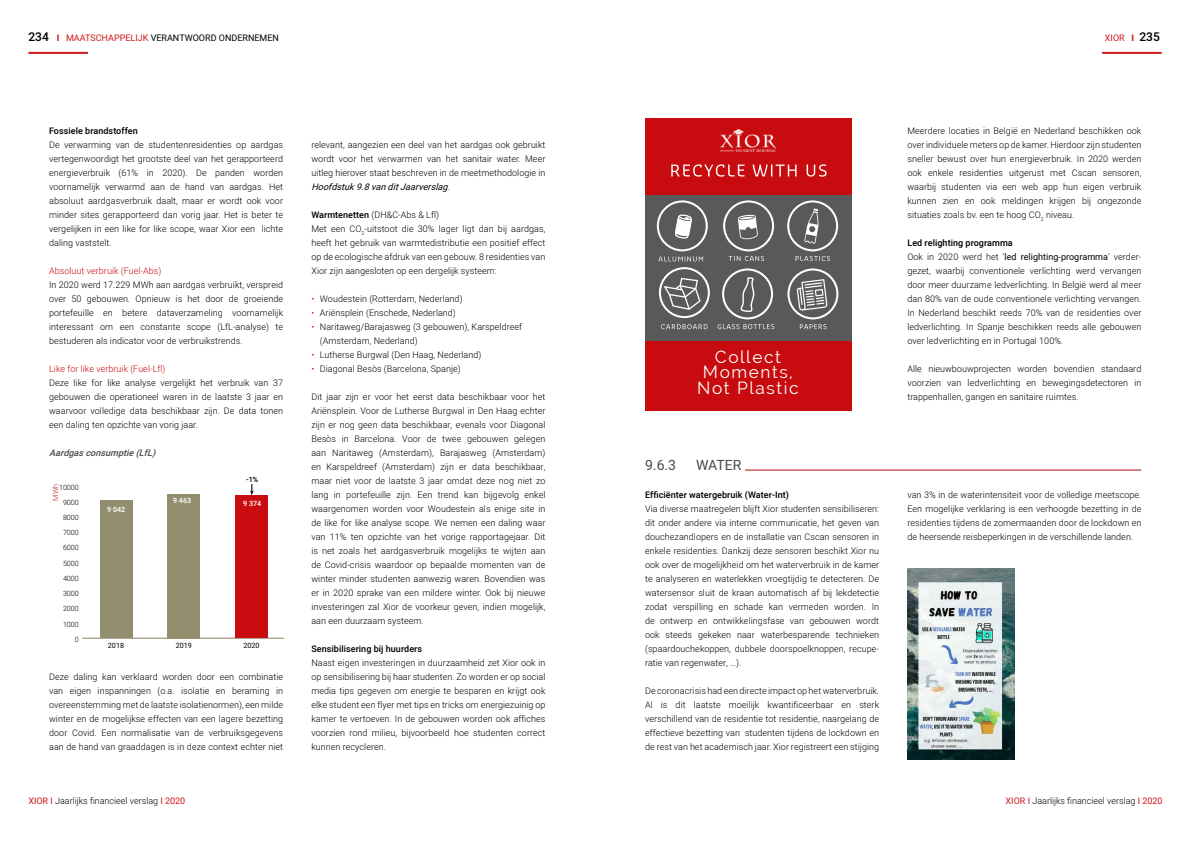
<style>
.page{position:relative;width:1191px;height:842px;background:#fff}
.page>*{position:absolute;margin:0;border:0;box-sizing:border-box;transform-origin:0 0}
.t1{font:17.2px/15.5px "Raleway";letter-spacing:.09em;color:#fff;text-align:center}
.t2{font:14px "Heebo";letter-spacing:-.01em;color:#4a4a49}
.t3{font:300 9px/14px "Heebo";letter-spacing:.005em;color:#000;text-align:justify}
.t4{font:500 9px "Heebo";letter-spacing:.005em;color:#000}
.t5{font:300 9px "Heebo";letter-spacing:.005em;color:#c90c0f}
.t6{font:9px "Heebo";color:#000}
.t7{font:italic 500 9px "Heebo";color:#4a4a49}
.t8{font:9px "Heebo";color:#cd1719}
.t9{font:300 7.2px "Heebo";color:#000}
.t10{font:7.2px "Heebo";color:#000}
.t11{font:500 7.2px "Heebo";color:#fff}
.t12{font:500 7.2px "Heebo";color:#000}
.t13{font:300 7.2px "Heebo";color:#c11718}
.s1{font-weight:500;font-size:12px}
.s2{font-weight:800;color:#cd1719}
.s3{color:#cd1719}
.s4{font-weight:400;font-style:italic}
.s5{font-weight:500}
.s6{font-weight:800}
.s7{font-weight:500;font-size:12px;color:#000}
.s8{font-weight:400}
.s9{font-weight:400;color:#cd1719}
</style>
<div class="page">
<hr style="left:28px;top:52px;width:60px;height:2px;background:#cd1719">
<hr style="left:1102px;top:52px;width:59px;height:2px;background:#cd1719">
<div style="left:645px;top:118px;width:206px;height:293px;background:#c80b0f"></div>
<div style="left:645px;top:195px;width:206px;height:146px;background:#595959"></div>
<svg style="left:657px;top:200px;width:51px;height:61px"></svg>
<svg style="left:723px;top:200px;width:51px;height:61px"></svg>
<svg style="left:787px;top:200px;width:51px;height:61px"></svg>
<svg style="left:659px;top:267px;width:51px;height:51px"></svg>
<svg style="left:661px;top:324px;width:46px;height:5px"></svg>
<svg style="left:717px;top:268px;width:57px;height:61px"></svg>
<svg style="left:787px;top:268px;width:51px;height:61px"></svg>
<img style="left:720px;top:129px;width:55px;height:22px">
<svg style="left:671px;top:164px;width:73px;height:13px"></svg>
<svg style="left:752px;top:165px;width:44px;height:11px"></svg>
<svg style="left:806px;top:164px;width:20px;height:13px"></svg>
<hr style="left:745px;top:470px;width:396px;height:1px;background:#ae0f0a">
<img style="left:907px;top:568px;width:108px;height:191px">
<hr style="left:82px;top:638px;width:201px;height:1px;background:#938e6e">
<div style="left:100px;top:500px;width:32px;height:138px;background:#938e6e"></div>
<div style="left:167px;top:494px;width:33px;height:144px;background:#938e6e"></div>
<div style="left:235px;top:495px;width:33px;height:143px;background:#c90c0f"></div>
<svg style="left:250px;top:484px;width:4px;height:11px"></svg>
<p class="t6" style="left:28px;top:31px;width:252px"><span class="s1">234</span> <span class="s2">I</span> <span class="s3">MAATSCHAPPELIJK</span> VERANTWOORD ONDERNEMEN</p>
<p class="t4" style="left:49px;top:125px;width:90px">Fossiele brandstoffen</p>
<p class="t3" style="left:49px;top:138px;width:235px">De verwarming van de studentenresidenties op aardgas vertegenwoordigt het grootste deel van het gerapporteerd energieverbruik (61% in 2020). De panden worden voornamelijk verwarmd aan de hand van aardgas. Het absoluut aardgasverbruik daalt, maar er wordt ook voor minder sites gerapporteerd dan vorig jaar. Het is beter te vergelijken in een like for like scope, waar Xior een lichte daling vaststelt.</p>
<p class="t5" style="left:49px;top:265px;width:114px">Absoluut verbruik (Fuel-Abs)</p>
<p class="t3" style="left:49px;top:278px;width:235px">In 2020 werd 17.229 MWh aan aardgas verbruikt, verspreid over 50 gebouwen. Opnieuw is het door de groeiende portefeuille en betere dataverzameling voornamelijk interessant om een constante scope (LfL-analyse) te bestuderen als indicator voor de verbruikstrends.</p>
<p class="t5" style="left:49px;top:363px;width:118px">Like for like verbruik (Fuel-Lfl)</p>
<p class="t3" style="left:49px;top:376px;width:235px">Deze like for like analyse vergelijkt het verbruik van 37 gebouwen die operationeel waren in de laatste 3 jaar en waarvoor volledige data beschikbaar zijn. De data tonen een daling ten opzichte van vorig jaar.</p>
<p class="t7" style="left:49px;top:447px;width:111px">Aardgasconsumptie(LfL)</p>
<p class="t9" style="left:59px;top:482px;width:21px">10000</p>
<p class="t13" style="left:51px;top:500px;width:18px;rotate:-90deg">MWh</p>
<p class="t9" style="left:63px;top:497px;width:17px">9000</p>
<p class="t9" style="left:63px;top:512px;width:17px">8000</p>
<p class="t9" style="left:63px;top:528px;width:17px">7000</p>
<p class="t9" style="left:63px;top:543px;width:17px">6000</p>
<p class="t9" style="left:63px;top:558px;width:17px">5000</p>
<p class="t9" style="left:63px;top:573px;width:17px">4000</p>
<p class="t9" style="left:63px;top:588px;width:17px">3000</p>
<p class="t9" style="left:63px;top:604px;width:17px">2000</p>
<p class="t9" style="left:63px;top:619px;width:17px">1000</p>
<p class="t9" style="left:75px;top:634px;width:5px">0</p>
<p class="t11" style="left:107px;top:504px;width:20px">9 042</p>
<p class="t11" style="left:173px;top:496px;width:20px">9 463</p>
<p class="t12" style="left:246px;top:474px;width:13px">-1%</p>
<p class="t11" style="left:243px;top:499px;width:20px">9 374</p>
<p class="t10" style="left:108px;top:640px;width:18px">2018</p>
<p class="t10" style="left:176px;top:640px;width:18px">2019</p>
<p class="t10" style="left:243px;top:640px;width:18px">2020</p>
<p class="t3" style="left:49px;top:670px;width:235px">Deze daling kan verklaard worden door een combinatie van eigen inspanningen (o.a. isolatie en beraming in overeenstemming met de laatste isolatienormen), een milde winter en de mogelijkse effecten van een lagere bezetting door Covid. Een normalisatie van de verbruiksgegevens aan de hand van graaddagen is in deze context echter niet</p>
<p class="t3" style="left:311px;top:138px;width:235px">relevant, aangezien een deel van het aardgas ook gebruikt wordt voor het verwarmen van het sanitair water. Meer uitleg hierover staat beschreven in de meetmethodologie in <span class="s4">Hoofdstuk9.8vanditJaarverslag</span>.</p>
<p class="t3" style="left:311px;top:208px;width:235px;text-align:left"><span class="s5">Warmtenetten</span> (DH&amp;C-Abs &amp; Lfl)<br>Met een CO<sub>2</sub>-uitstoot die 30% lager ligt dan bij aardgas, heeft het gebruik van warmtedistributie een positief effect op de ecologische afdruk van een gebouw. 8 residenties van Xior zijn aangesloten op een dergelijk systeem:</p>
<p class="t3" style="left:311px;top:292px;width:153px"><span class="s3">•</span> Woudestein (Rotterdam, Nederland)</p>
<p class="t3" style="left:311px;top:306px;width:146px"><span class="s3">•</span> Ariënsplein (Enschede, Nederland)</p>
<p class="t3" style="left:320px;top:320px;width:204px;text-indent:-9px"><span class="s3">•</span> Naritaweg/Barajasweg (3 gebouwen), Karspeldreef (Amsterdam, Nederland)</p>
<p class="t3" style="left:311px;top:348px;width:171px"><span class="s3">•</span> Lutherse Burgwal (Den Haag, Nederland)</p>
<p class="t3" style="left:311px;top:362px;width:151px"><span class="s3">•</span> Diagonal Besòs (Barcelona, Spanje)</p>
<p class="t3" style="left:311px;top:390px;width:235px">Dit jaar zijn er voor het eerst data beschikbaar voor het Ariënsplein. Voor de Lutherse Burgwal in Den Haag echter zijn er nog geen data beschikbaar, evenals voor Diagonal Besòs in Barcelona. Voor de twee gebouwen gelegen aan Naritaweg (Amsterdam), Barajasweg (Amsterdam) en Karspeldreef (Amsterdam) zijn er data beschikbaar, maar niet voor de laatste 3 jaar omdat deze nog niet zo lang in portefeuille zijn. Een trend kan bijgevolg enkel waargenomen worden voor Woudestein als enige site in de like for like analyse scope. We nemen een daling waar van 11% ten opzichte van het vorige rapportagejaar. Dit is net zoals het aardgasverbruik mogelijks te wijten aan de Covid-crisis waardoor op bepaalde momenten van de winter minder studenten aanwezig waren. Bovendien was er in 2020 sprake van een mildere winter. Ook bij nieuwe investeringen zal Xior de voorkeur geven, indien mogelijk, aan een duurzaam systeem.</p>
<p class="t4" style="left:311px;top:643px;width:112px">Sensibilisering bij huurders</p>
<p class="t3" style="left:311px;top:656px;width:235px">Naast eigen investeringen in duurzaamheid zet Xior ook in op sensibilisering bij haar studenten. Zo worden er op social media tips gegeven om energie te besparen en krijgt ook elke student een flyer met tips en tricks om energiezuinig op kamer te vertoeven. In de gebouwen worden ook affiches voorzien rond milieu, bijvoorbeeld hoe studenten correct kunnen recycleren.</p>
<p class="t8" style="left:1104px;top:31px;width:56px">XIOR <span class="s6">I</span> <span class="s7">235</span></p>
<h1 class="t1" style="left:697px;top:349px;width:103px">Collect<br>Moments,<br>Not Plastic</h1>
<h2 class="t2" style="left:645px;top:455px;width:32px">9.6.3</h2>
<h2 class="t2" style="left:696px;top:455px;width:47px">WATER</h2>
<p class="t4" style="left:645px;top:489px;width:145px">Efficiënter watergebruik (Water-Int)</p>
<p class="t3" style="left:645px;top:502px;width:235px">Via diverse maatregelen blijft Xior studenten sensibiliseren: dit onder andere via interne communicatie, het geven van douchezandlopers en de installatie van Cscan sensoren in enkele residenties. Dankzij deze sensoren beschikt Xior nu ook over de mogelijkheid om het waterverbruik in de kamer te analyseren en waterlekken vroegtijdig te detecteren. De watersensor sluit de kraan automatisch af bij lekdetectie zodat verspilling en schade kan vermeden worden. In de ontwerp en ontwikkelingsfase van gebouwen wordt ook steeds gekeken naar waterbesparende technieken (spaardouchekoppen, dubbele doorspoelknoppen, recupe&shy;ratie van regenwater, …).</p>
<p class="t3" style="left:645px;top:684px;width:235px">De coronacrisis had een directe impact op het waterverbruik.<br>Al is dit laatste moeilijk kwantificeerbaar en sterk verschillend van de residentie tot residentie, naargelang de effectieve bezetting van studenten tijdens de lockdown en de rest van het academisch jaar. Xior registreert een stijging</p>
<p class="t3" style="left:907px;top:124px;width:235px">Meerdere locaties in België en Nederland beschikken ook over individuele meters op de kamer. Hierdoor zijn studenten sneller bewust over hun energieverbruik. In 2020 werden ook enkele residenties uitgerust met Cscan sensoren, waarbij studenten via een web app hun eigen verbruik kunnen zien en ook meldingen krijgen bij ongezonde situaties zoals bv. een te hoog CO<sub>2</sub> niveau.</p>
<p class="t3" style="left:907px;top:236px;width:235px;text-align:left"><span class="s5">Led relighting programma<br></span>Ook in 2020 werd het ’<span class="s8">led relighting-programma</span>’ verder&shy;gezet, waarbij conventionele verlichting werd vervangen door meer duurzame ledverlichting. In België werd al meer dan 80% van de oude conventionele verlichting vervangen.<br>In Nederland beschikt reeds 70% van de residenties over ledverlichting. In Spanje beschikken reeds alle gebouwen over ledverlichting en in Portugal 100%.</p>
<p class="t3" style="left:907px;top:362px;width:235px">Alle nieuwbouwprojecten worden bovendien standaard voorzien van ledverlichting en bewegingsdetectoren in trappenhallen, gangen en sanitaire ruimtes.</p>
<p class="t3" style="left:907px;top:488px;width:235px">van 3% in de waterintensiteit voor de volledige meetscope.<br>Een mogelijke verklaring is een verhoogde bezetting in de residenties tijdens de zomermaanden door de lockdown en de heersende reisbeperkingen in de verschillende landen.</p>
<p class="t3" style="left:28px;top:794px;width:158px"><span class="s9">XIOR I</span> Jaarlijks financieel verslag <span class="s9">I 2020</span></p>
<p class="t3" style="left:1005px;top:794px;width:158px"><span class="s9">XIOR I</span> Jaarlijks financieel verslag <span class="s9">I 2020</span></p>
</div>
